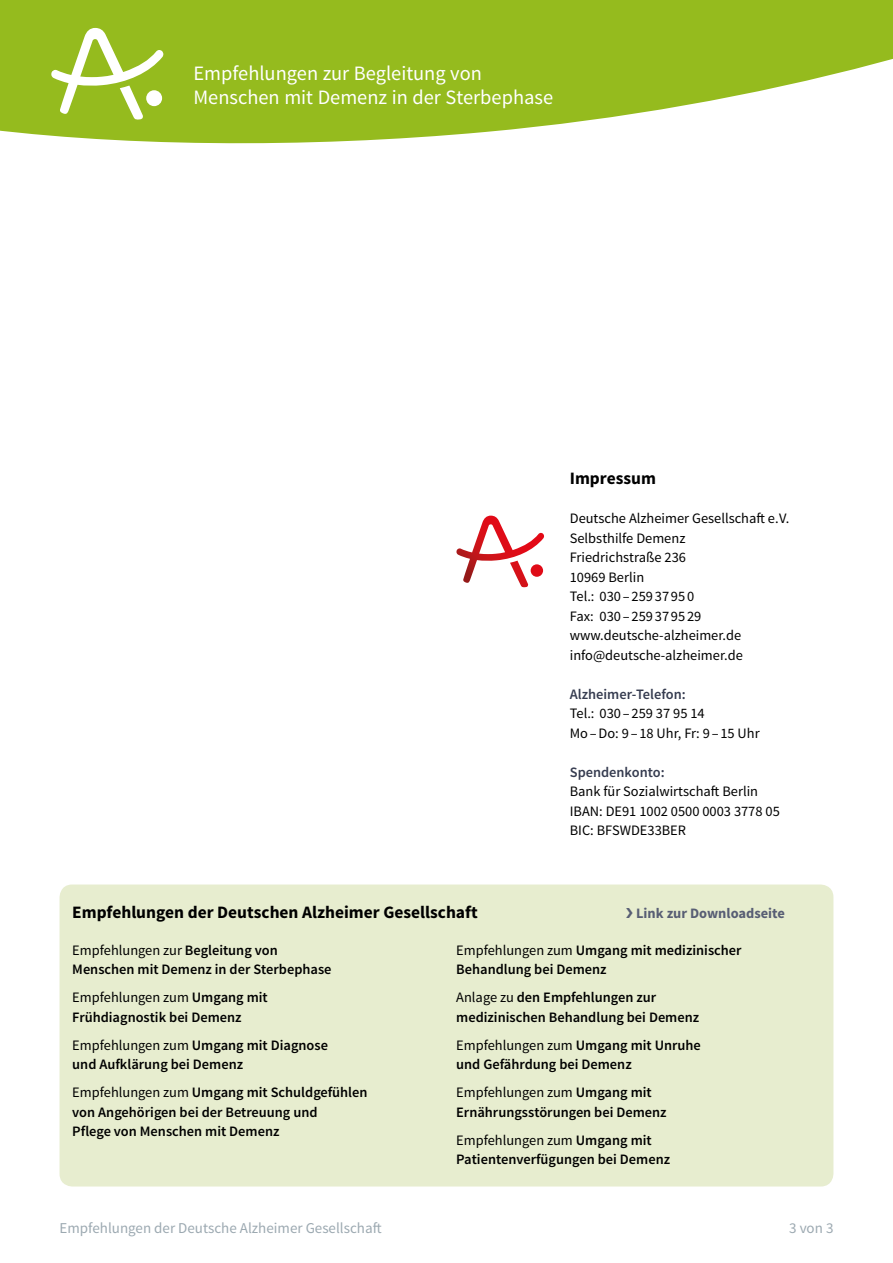
<style>
.page{position:relative;width:893px;height:1263px;background:#fff}
.page>*{position:absolute;margin:0;border:0;box-sizing:border-box;transform-origin:0 0}
.t1{font:20.4px/24.5px "Source Sans Pro";color:#fff}
.Zwischenüberschrift{font:700 17.4px "Source Sans Pro";color:#000}
.t2{font:15px "Source Sans Pro";color:#9ca9b1}
.t3{font:600 14.4px/19.5px "Source Sans Pro";color:#000}
.daten_links{font:14.4px/19.5px "Source Sans Pro";color:#000}
.fließtext_ohne-Absta{font:600 14.4px "Source Sans Pro";color:#363c50}
.Zwischenüberschrift-2{font:700 14.4px "Source Sans Pro";color:#585e74}
.s1{font-weight:400}
</style>
<div class="page">
<svg style="left:0;top:0;width:893px;height:143px;fill:#95bb1e"></svg>
<svg style="left:51px;top:28px;width:112px;height:92px"></svg>
<svg style="left:456px;top:516px;width:88px;height:71px"></svg>
<div style="left:60px;top:884px;width:773px;height:302px;background:#e7edcf;border-radius:13px"></div>
<h1 class="t1" style="left:193px;top:61px;width:361px">Empfehlungen zur Begleitung von<br>Menschen mit Demenz in der Sterbephase</h1>
<p class="Zwischenüberschrift" style="left:570px;top:467px;width:88px">Impressum</p>
<p class="daten_links" style="left:570px;top:509px;width:221px">Deutsche Alzheimer Gesellschaft e.V.</p>
<p class="daten_links" style="left:570px;top:529px;width:175px">Selbsthilfe Demenz<br>Friedrichstraße 236<br>10969 Berlin<br>Tel.: 030 – 259 37 95 0<br>Fax: 030 – 259 37 95 29 www.deutsche-alzheimer.de info@deutsche-alzheimer.de</p>
<p class="fließtext_ohne-Absta" style="left:570px;top:685px;width:117px">Alzheimer-Telefon:</p>
<p class="daten_links" style="left:570px;top:704px;width:136px">Tel.: 030 – 259 37 95 14</p>
<p class="daten_links" style="left:570px;top:724px;width:191px">Mo–Do: 9 – 18 Uhr, Fr: 9 – 15 Uhr</p>
<p class="fließtext_ohne-Absta" style="left:570px;top:763px;width:96px">Spendenkonto:</p>
<p class="daten_links" style="left:570px;top:782px;width:190px">Bank für Sozialwirtschaft Berlin</p>
<p class="daten_links" style="left:570px;top:802px;width:212px">IBAN: DE91 1002 0500 0003 3778 05</p>
<p class="daten_links" style="left:570px;top:821px;width:118px">BIC: BFSWDE33BER</p>
<p class="Zwischenüberschrift" style="left:72px;top:901px;width:407px">Empfehlungen der Deutschen Alzheimer Gesellschaft</p>
<p class="Zwischenüberschrift-2" style="left:626px;top:903px;width:161px">❯ Link zur Downloadseite</p>
<p class="t3" style="left:72px;top:941px;width:261px"><span class="s1">Empfehlungen zur</span> Begleitung von<br>Menschen mit Demenz in der Sterbephase</p>
<p class="t3" style="left:72px;top:988px;width:197px"><span class="s1">Empfehlungen zum</span> Umgang mit<br>Frühdiagnostik bei Demenz</p>
<p class="t3" style="left:72px;top:1036px;width:257px"><span class="s1">Empfehlungen zum</span> Umgang mit Diagnose und Aufklärung bei Demenz</p>
<p class="t3" style="left:72px;top:1083px;width:297px"><span class="s1">Empfehlungen zum</span> Umgang mit Schuldgefühlen von Angehörigen bei der Betreuung und<br>Pflege von Menschen mit Demenz</p>
<p class="t3" style="left:456px;top:941px;width:287px"><span class="s1">Empfehlungen zum</span> Umgang mit medizinischer<br>Behandlung bei Demenz</p>
<p class="t3" style="left:456px;top:988px;width:244px"><span class="s1">Anlage zu</span> den Empfehlungen zur medizinischen Behandlung bei Demenz</p>
<p class="t3" style="left:456px;top:1036px;width:246px"><span class="s1">Empfehlungen zum</span> Umgang mit Unruhe und Gefährdung bei Demenz</p>
<p class="t3" style="left:456px;top:1083px;width:212px"><span class="s1">Empfehlungen zum</span> Umgang mit<br>Ernährungsstörungen bei Demenz</p>
<p class="t3" style="left:456px;top:1131px;width:215px"><span class="s1">Empfehlungen zum</span> Umgang mit<br>Patientenverfügungen bei Demenz</p>
<p class="t2" style="left:60px;top:1219px;width:324px">Empfehlungen der Deutsche Alzheimer Gesellschaft</p>
<p class="t2" style="left:789px;top:1219px;width:46px">3 von 3</p>
</div>
